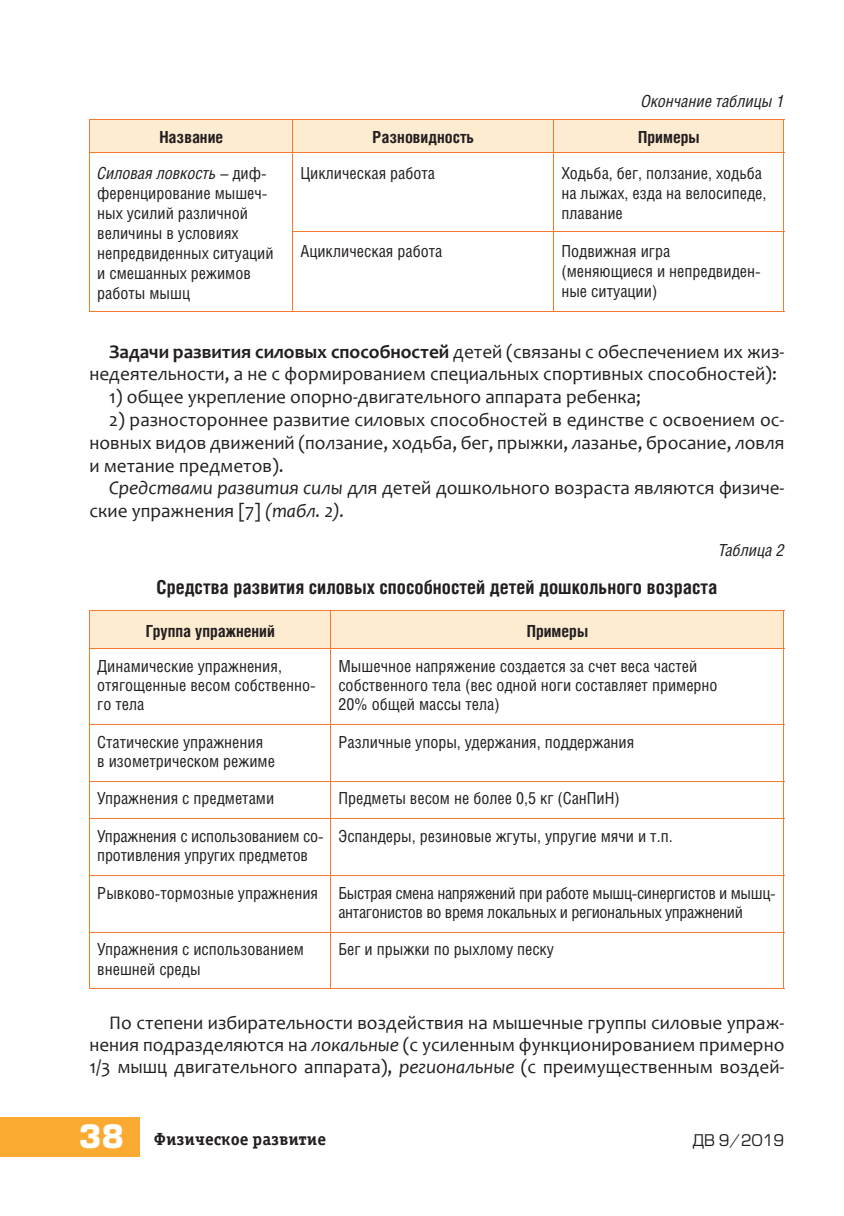
<style>
.page{position:relative;width:844px;height:1216px;background:#fff}
.page>*{position:absolute;margin:0;border:0;box-sizing:border-box;transform-origin:0 0}
.t1{font:19.25px/22.8px "Candara";color:#231f20}
.t2{font:700 19.25px "Helios Cond";color:#231f20}
.t3{font:17.5px "Officina Serif Bold ITC";color:#231f20}
.t4{font:16.62px/20.1px "Helios Cond";color:#231f20}
.t5{font:16.62px/19.2px "Helios Cond";letter-spacing:-.02em;color:#231f20}
.t6{font:700 16.62px "Helios Cond";color:#231f20}
.t7{font:italic 16.62px "Helios Cond";color:#231f20}
.t8{font:15.75px "Europe";color:#231f20}
.s1{font-style:italic}
.s2{font-weight:700}
.s3{font-family:"Europe";font-weight:700;font-size:31.5px;color:#fff}
</style>
<div class="page">
<div style="left:0;top:1116px;width:139px;height:40px;background:#faaa31"></div>
<div style="left:90px;top:120px;width:693px;height:32px;background:#feecd1"></div>
<hr style="left:89px;top:311px;width:204px;height:1px;background:#f47b2f">
<hr style="left:89px;top:119px;width:204px;height:1px;background:#f47b2f">
<hr style="left:89px;top:120px;width:1px;height:32px;background:#f47b2f">
<hr style="left:293px;top:119px;width:261px;height:1px;background:#f47b2f">
<hr style="left:292px;top:120px;width:1px;height:32px;background:#f47b2f">
<hr style="left:554px;top:119px;width:230px;height:1px;background:#f47b2f">
<hr style="left:553px;top:120px;width:1px;height:32px;background:#f47b2f">
<hr style="left:783px;top:120px;width:1px;height:32px;background:#f47b2f">
<hr style="left:89px;top:152px;width:204px;height:1px;background:#f47b2f">
<hr style="left:293px;top:152px;width:261px;height:1px;background:#f47b2f">
<hr style="left:554px;top:152px;width:230px;height:1px;background:#f47b2f">
<hr style="left:89px;top:153px;width:1px;height:78px;background:#f47b2f">
<hr style="left:89px;top:231px;width:1px;height:80px;background:#f47b2f">
<hr style="left:292px;top:153px;width:1px;height:78px;background:#f47b2f">
<hr style="left:553px;top:153px;width:1px;height:78px;background:#f47b2f">
<hr style="left:783px;top:153px;width:1px;height:78px;background:#f47b2f">
<hr style="left:292px;top:231px;width:262px;height:1px;background:#f47b2f">
<hr style="left:292px;top:231px;width:1px;height:80px;background:#f47b2f">
<hr style="left:554px;top:231px;width:230px;height:1px;background:#f47b2f">
<hr style="left:553px;top:231px;width:1px;height:80px;background:#f47b2f">
<hr style="left:783px;top:231px;width:1px;height:80px;background:#f47b2f">
<hr style="left:293px;top:311px;width:261px;height:1px;background:#f47b2f">
<hr style="left:554px;top:311px;width:230px;height:1px;background:#f47b2f">
<div style="left:90px;top:611px;width:693px;height:37px;background:#feecd1"></div>
<hr style="left:89px;top:610px;width:242px;height:1px;background:#f47b2f">
<hr style="left:89px;top:611px;width:1px;height:37px;background:#f47b2f">
<hr style="left:331px;top:610px;width:453px;height:1px;background:#f47b2f">
<hr style="left:330px;top:611px;width:1px;height:37px;background:#f47b2f">
<hr style="left:783px;top:611px;width:1px;height:37px;background:#f47b2f">
<hr style="left:89px;top:648px;width:242px;height:1px;background:#f47b2f">
<hr style="left:89px;top:649px;width:1px;height:75px;background:#f47b2f">
<hr style="left:331px;top:648px;width:453px;height:1px;background:#f47b2f">
<hr style="left:330px;top:649px;width:1px;height:75px;background:#f47b2f">
<hr style="left:783px;top:649px;width:1px;height:75px;background:#f47b2f">
<hr style="left:89px;top:724px;width:242px;height:1px;background:#f47b2f">
<hr style="left:89px;top:725px;width:1px;height:55px;background:#f47b2f">
<hr style="left:331px;top:724px;width:453px;height:1px;background:#f47b2f">
<hr style="left:330px;top:725px;width:1px;height:55px;background:#f47b2f">
<hr style="left:783px;top:725px;width:1px;height:55px;background:#f47b2f">
<hr style="left:89px;top:780px;width:242px;height:1px;background:#f47b2f">
<hr style="left:89px;top:781px;width:1px;height:37px;background:#f47b2f">
<hr style="left:331px;top:780px;width:453px;height:1px;background:#f47b2f">
<hr style="left:330px;top:781px;width:1px;height:37px;background:#f47b2f">
<hr style="left:783px;top:781px;width:1px;height:37px;background:#f47b2f">
<hr style="left:89px;top:818px;width:242px;height:1px;background:#f47b2f">
<hr style="left:89px;top:819px;width:1px;height:56px;background:#f47b2f">
<hr style="left:331px;top:818px;width:453px;height:1px;background:#f47b2f">
<hr style="left:330px;top:819px;width:1px;height:56px;background:#f47b2f">
<hr style="left:783px;top:819px;width:1px;height:56px;background:#f47b2f">
<hr style="left:89px;top:875px;width:242px;height:1px;background:#f47b2f">
<hr style="left:89px;top:875px;width:1px;height:56px;background:#f47b2f">
<hr style="left:331px;top:875px;width:453px;height:1px;background:#f47b2f">
<hr style="left:330px;top:875px;width:1px;height:56px;background:#f47b2f">
<hr style="left:783px;top:875px;width:1px;height:56px;background:#f47b2f">
<hr style="left:89px;top:931px;width:242px;height:1px;background:#f47b2f">
<hr style="left:89px;top:932px;width:1px;height:56px;background:#f47b2f">
<hr style="left:331px;top:931px;width:453px;height:1px;background:#f47b2f">
<hr style="left:330px;top:932px;width:1px;height:56px;background:#f47b2f">
<hr style="left:783px;top:932px;width:1px;height:56px;background:#f47b2f">
<hr style="left:89px;top:988px;width:242px;height:1px;background:#f47b2f">
<hr style="left:331px;top:988px;width:453px;height:1px;background:#f47b2f">
<p class="t7" style="left:640px;top:92px;width:145px">Окончание таблицы 1</p>
<p class="t6" style="left:159px;top:127px;width:65px">Название</p>
<p class="t6" style="left:372px;top:127px;width:103px">Разновидность</p>
<p class="t6" style="left:638px;top:127px;width:63px">Примеры</p>
<p class="t4" style="left:97px;top:162px;width:178px"><span class="s1">Силовая ловкость</span> – диф&shy;ференцирование мышеч&shy;ных усилий различной величины в условиях непредвиденных ситуа ций и смешанных режимов работы мышц</p>
<p class="t4" style="left:300px;top:162px;width:136px">Циклическая работа</p>
<p class="t4" style="left:561px;top:162px;width:206px">Ходьба, бег, ползание, ходьба на лыжах, езда на велосипеде, плавание</p>
<p class="t4" style="left:300px;top:240px;width:143px">Ациклическая работа</p>
<p class="t4" style="left:561px;top:240px;width:201px">Подвижная игра (меняющиеся и непредвиден&shy;ные ситуации)</p>
<p class="t1" style="left:89px;top:340px;width:696px;text-indent:20px"><span class="s2">Задачи развития силовых способностей</span> детей (связаны с обеспечением их жиз&shy;недеятельности, а не с формированием специальных спортивных способностей):</p>
<p class="t1" style="left:109px;top:385px;width:533px">1) общее укрепление опорно-двигательного аппарата ребенка;</p>
<p class="t1" style="left:89px;top:408px;width:696px;text-align:justify;text-indent:20px">2) разностороннее развитие силовых способностей в единстве с освоением ос&shy;новных видов движений (ползание, ходьба, бег, прыжки, лазанье, бросание, ловля и метание предметов).</p>
<p class="t1" style="left:89px;top:476px;width:696px;text-indent:20px"><span class="s1">Средствами развития силы</span> для детей дошкольного возраста являются физиче&shy;ские упражнения [7] <span class="s1">(табл. 2).</span></p>
<p class="t7" style="left:718px;top:540px;width:67px">Таблица 2</p>
<p class="t2" style="left:156px;top:575px;width:562px">Средства развития силовых способностей детей дошкольного возраста</p>
<p class="t6" style="left:146px;top:620px;width:130px">Группа упражнений</p>
<p class="t6" style="left:526px;top:620px;width:63px">Примеры</p>
<p class="t4" style="left:97px;top:656px;width:220px;line-height:19.2px">Динамические упражнения, отягощенные весом собственно&shy;го тела</p>
<p class="t4" style="left:338px;top:656px;width:380px;line-height:19.2px">Мышечное напряжение создается за счет веса частей собственного тела (вес одной ноги составляет примерно<br>20% общей массы тела)</p>
<p class="t4" style="left:97px;top:731px;width:179px;line-height:19.2px">Статические упражнения в изометрическом режиме</p>
<p class="t4" style="left:338px;top:731px;width:297px">Различные упоры, удержания, поддержания</p>
<p class="t4" style="left:97px;top:788px;width:178px">Упражнения с предметами</p>
<p class="t4" style="left:338px;top:788px;width:283px">Предметы весом не более 0,5 кг (СанПиН)</p>
<p class="t4" style="left:97px;top:826px;width:228px;line-height:19.2px">Упражнения с использованием со&shy;противления упругих предметов</p>
<p class="t4" style="left:338px;top:825px;width:335px">Эспандеры, резиновые жгуты, упругие мячи и т.п.</p>
<p class="t5" style="left:338px;top:882px;width:438px;text-indent:-241px">Рывково-тормозные упражнения Быстрая смена напряжений при работе мышц-синергистов и мышц&shy;антагонистов во время локальных и региональных упражнений</p>
<p class="t4" style="left:97px;top:939px;width:208px;line-height:19.2px">Упражнения с использованием внешней среды</p>
<p class="t4" style="left:338px;top:938px;width:217px">Бег и прыжки по рыхлому песку</p>
<p class="t1" style="left:89px;top:1011px;width:696px;line-height:22.1px;text-align:justify;text-indent:20px">По степени избирательности воздействия на мышечные группы силовые упраж&shy;нения подразделяются на <span class="s1">локальные</span> (с усиленным функционированием примерно 1/3 мышц двигательного аппарата), <span class="s1">региональные</span> (с преимущественным воздей-</p>
<p class="t3" style="left:79px;top:1128px;width:249px"><span class="s3">38</span> Физическое развитие</p>
<p class="t8" style="left:692px;top:1131px;width:93px">ДВ 9/2019</p>
</div>
